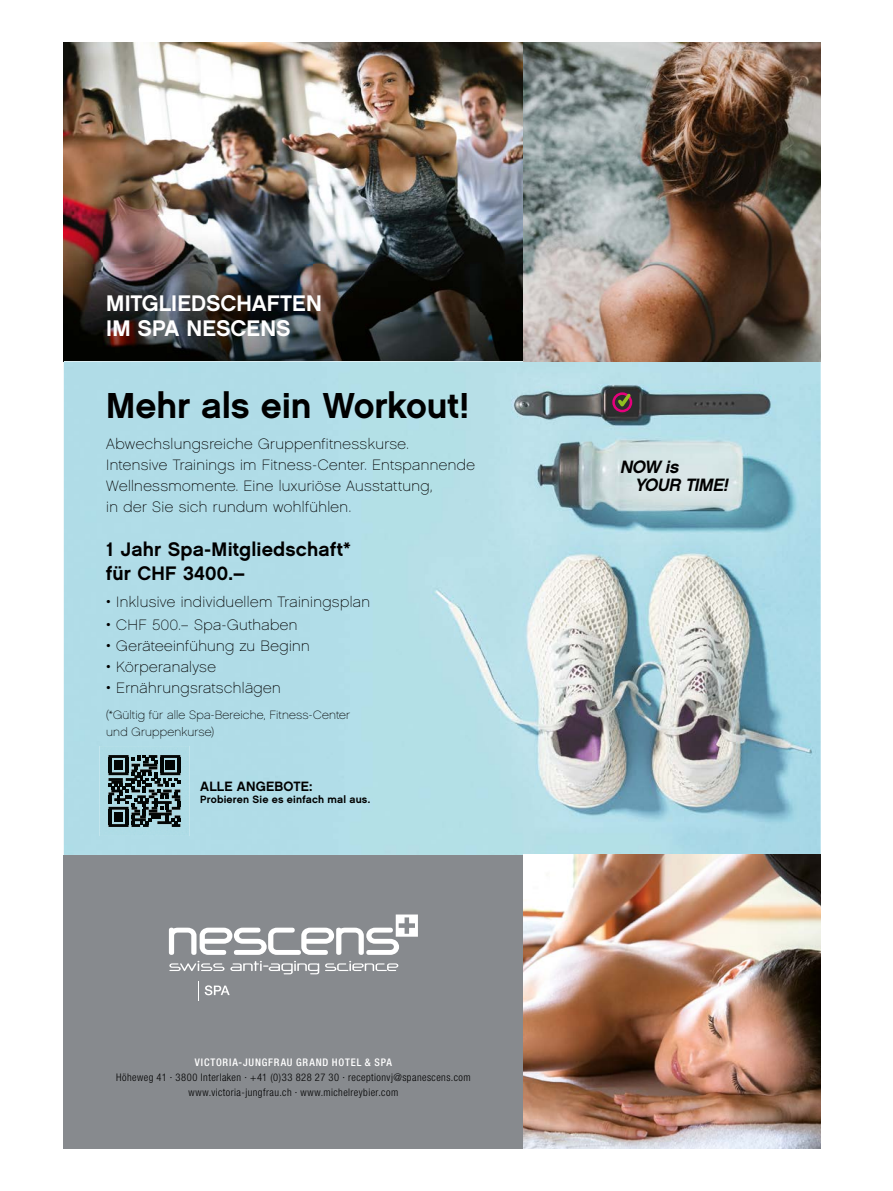
<style>
.page{position:relative;width:893px;height:1191px;background:#fff}
.page>*{position:absolute;margin:0;border:0;box-sizing:border-box;transform-origin:0 0}
.t1{font:36px "Chalet New York Nineteen Sixty";letter-spacing:-.005em;color:#000}
.t2{font:22.5px/25.5px "Chalet New York Nineteen Sixty";letter-spacing:.005em;color:#fff}
.t3{font:19.5px/24px "Chalet New York Nineteen Sixty";letter-spacing:.01em;color:#000}
.t4{font:italic 17.85px/17.9px "Chalet New York Nineteen Sixty";color:#000}
.t5{font:15px/21px "Chalet Paris Nineteen Sixty";letter-spacing:.025em;color:#000}
.t6{font:13.5px "Chalet New York Nineteen Sixty";letter-spacing:.005em;color:#000}
.t7{font:12px/16.5px "Chalet Paris Nineteen Sixty";letter-spacing:.015em;color:#000}
.t8{font:300 condensed 10.5px/15px "Helvetica Neue LT Pro";letter-spacing:.045em;color:#000;text-align:center}
.t9{font:500 condensed 10.5px "Helvetica Neue LT Pro";letter-spacing:.075em;color:#fff}
.t10{font:10.5px "Chalet New York Nineteen Sixty";letter-spacing:.015em;color:#000}
</style>
<div class="page">
<img style="left:64px;top:43px;width:757px;height:318px">
<svg style="left:64px;top:361px;width:757px;height:494px;background:#afd4dc"></svg>
<div style="left:64px;top:855px;width:459px;height:293px;background:#878a8e"></div>
<img style="left:523px;top:855px;width:298px;height:293px">
<svg style="left:205px;top:985px;width:25px;height:10px"></svg>
<svg style="left:198px;top:981px;width:1px;height:19px"></svg>
<svg style="left:169px;top:961px;width:150px;height:13px"></svg>
<svg style="left:325px;top:961px;width:73px;height:10px"></svg>
<svg style="left:169px;top:914px;width:249px;height:41px"></svg>
<div style="left:612px;top:392px;width:20px;height:20px;border:3px solid #e6007d;border-radius:50%"></div>
<svg style="left:615px;top:390px;width:19px;height:21px"></svg>
<div style="left:99px;top:746px;width:90px;height:90px;background:#afdce6"></div>
<svg style="left:108px;top:755px;width:72px;height:72px;background:#495c5f"></svg>
<h2 class="t2" style="left:106px;top:290px;width:217px">MITGLIEDSCHAFTEN<br>IM SPA NESCENS</h2>
<h1 class="t1" style="left:106px;top:383px;width:365px">Mehr als ein Workout!</h1>
<p class="t5" style="left:106px;top:434px;width:370px">Abwechslungsreiche Gruppenfitnesskurse.<br>Intensive Trainings im Fitness-Center. Entspannende Wellnessmomente. Eine luxuriöse Ausstattung,<br>in der Sie sich rundum wohlfühlen.</p>
<h3 class="t3" style="left:106px;top:537px;width:246px">1 Jahr Spa-Mitgliedschaft* für CHF 3400.–</h3>
<p class="t5" style="left:106px;top:591px;width:265px">• Inklusive individuellem Trainingsplan</p>
<p class="t5" style="left:106px;top:614px;width:193px">• CHF 500.– Spa-Guthaben</p>
<p class="t5" style="left:106px;top:635px;width:205px">• Geräteeinfühung zu Beginn</p>
<p class="t5" style="left:106px;top:656px;width:111px">• Körperanalyse</p>
<p class="t5" style="left:106px;top:677px;width:176px">• Ernährungsratschlägen</p>
<p class="t7" style="left:106px;top:707px;width:245px">(*Gültig für alle Spa-Bereiche, Fitness-Center und Gruppenkurse)</p>
<p class="t6" style="left:200px;top:777px;width:114px">ALLE ANGEBOTE:</p>
<p class="t10" style="left:200px;top:793px;width:171px">Probieren Sie es einfach mal aus.</p>
<p class="t9" style="left:195px;top:1056px;width:198px">VICTORIA-JUNGFRAU GRAND HOTEL &amp; SPA</p>
<p class="t8" style="left:116px;top:1069px;width:356px">Höheweg 41 · 3800 Interlaken · +41 (0)33 828 27 30 · receptionvj@spanescens.com www.victoria-jungfrau.ch · www.michelreybier.com</p>
<p class="t4" style="left:635px;top:458px;width:99px;text-indent:-15px">NOW is<br>YOUR TIME!</p>
</div>
